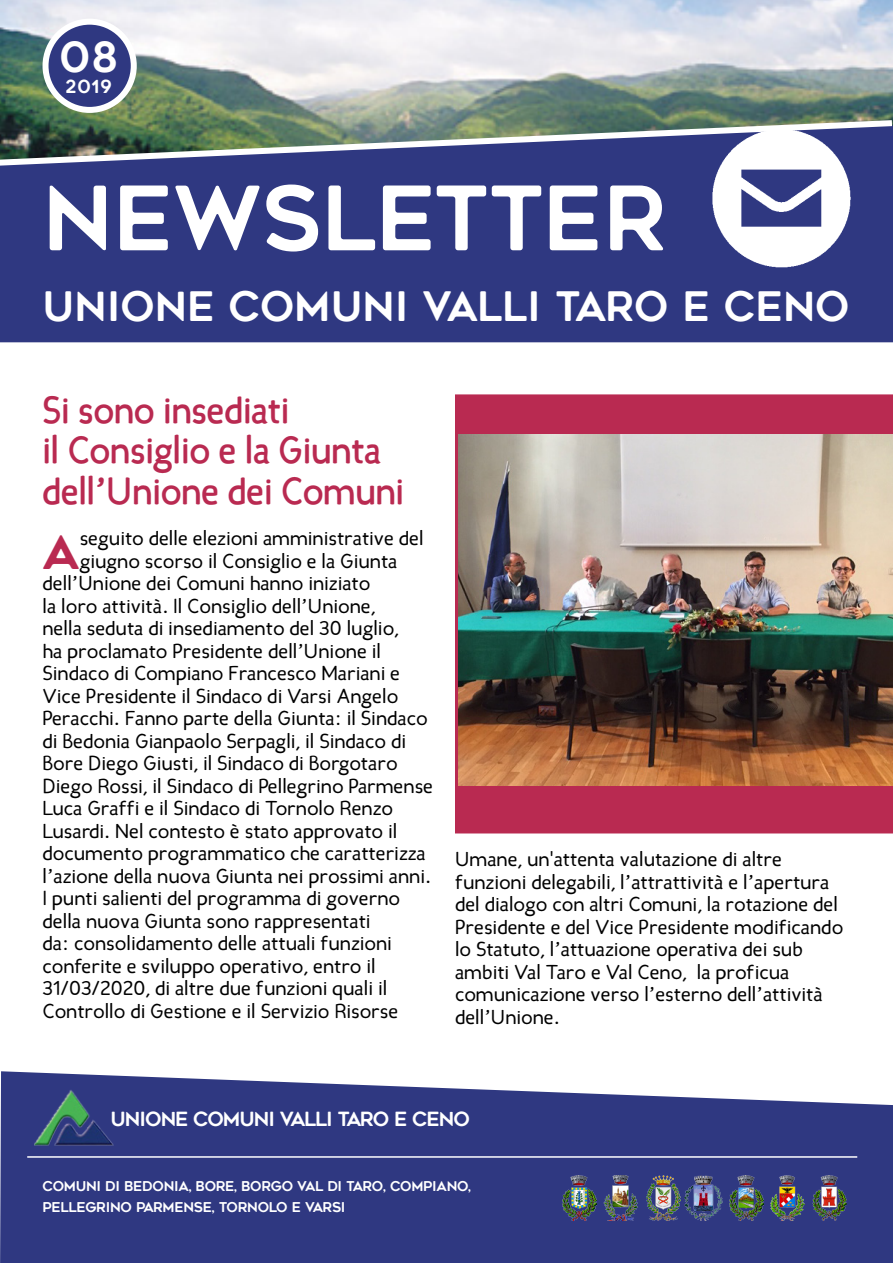
<style>
.page{position:relative;width:893px;height:1263px;background:#fff}
.page>*{position:absolute;margin:0;border:0;box-sizing:border-box;transform-origin:0 0}
.t1{font:88.5px "Geometos Rounded";color:#fff}
.t2{font:46.2px "Geometos Rounded";color:#b92a51;scale:1.04 1}
.t3{font:41.4px "Geometos Rounded";color:#fff}
.t4{font:40.5px "Geometos Rounded";color:#fff}
.t5{font:700 37.5px/40.5px "Candela";color:#b92a51}
.t6{font:20.1px/22.5px "Candela";color:#000;scale:1.04 1}
.t7{font:19.5px "Geometos Rounded";letter-spacing:-.05em;color:#fff}
.t8{font:18px "Geometos Rounded";color:#fff}
.t9{font:13.5px "Geometos Rounded";letter-spacing:-.02em;color:#fff}
</style>
<div class="page">
<img style="left:0;top:0;width:893px;height:117px">
<div style="left:0;top:169px;width:893px;height:173px;background:#2f3881"></div>
<div style="left:46px;top:22px;width:88px;height:88px;background:#2f3881;border-radius:50%"></div>
<div style="left:43px;top:19px;width:94px;height:94px;border:6px solid #fff;border-radius:50%"></div>
<img style="left:709px;top:169px;width:149px;height:110px">
<img style="left:0;top:117px;width:893px;height:52px">
<img style="left:455px;top:394px;width:438px;height:439px">
<div style="left:0;top:1109px;width:893px;height:154px;background:#2f3881"></div>
<hr style="left:27px;top:1156px;width:830px;height:2px;background:#fff">
<svg style="left:0;top:1071px;width:893px;height:38px"></svg>
<img style="left:34px;top:1079px;width:81px;height:71px">
<img style="left:603px;top:1175px;width:34px;height:45px">
<img style="left:646px;top:1175px;width:34px;height:45px">
<img style="left:685px;top:1175px;width:37px;height:45px">
<img style="left:562px;top:1175px;width:34px;height:45px">
<img style="left:730px;top:1175px;width:34px;height:45px">
<img style="left:771px;top:1175px;width:34px;height:45px">
<img style="left:813px;top:1175px;width:34px;height:45px">
<p class="t3" style="left:59px;top:34px;width:60px">08</p>
<p class="t8" style="left:65px;top:77px;width:48px">2019</p>
<p class="t1" style="left:43px;top:169px;width:626px">NEWSLETTER</p>
<p class="t4" style="left:43px;top:283px;width:808px">UNIONE COMUNI VALLI TARO E CENO</p>
<p class="t5" style="left:43px;top:389px;width:248px">Si sono insediati</p>
<p class="t5" style="left:43px;top:430px;width:363px">il Consiglio e la Giunta dell’Unione dei Comuni</p>
<p class="t2" style="left:43px;top:527px;width:37px">A</p>
<p class="t6" style="left:80px;top:527px;width:332px">seguito delle elezioni amministrative del</p>
<p class="t6" style="left:80px;top:549px;width:307px">giugno scorso il Consiglio e la Giunta</p>
<p class="t6" style="left:43px;top:572px;width:317px">dell’Unione dei Comuni hanno iniziato</p>
<p class="t6" style="left:43px;top:594px;width:322px">la loro attività. Il Consiglio dell’Unione,</p>
<p class="t6" style="left:43px;top:617px;width:344px">nella seduta di insediamento del 30 luglio,</p>
<p class="t6" style="left:43px;top:639px;width:327px">ha proclamato Presidente dell’Unione il</p>
<p class="t6" style="left:43px;top:662px;width:345px">Sindaco di Compiano Francesco Mariani e</p>
<p class="t6" style="left:43px;top:684px;width:344px">Vice Presidente il Sindaco di Varsi Angelo</p>
<p class="t6" style="left:43px;top:707px;width:372px">Peracchi. Fanno parte della Giunta: il Sindaco</p>
<p class="t6" style="left:43px;top:729px;width:351px">di Bedonia Gianpaolo Serpagli, il Sindaco di</p>
<p class="t6" style="left:43px;top:752px;width:343px">Bore Diego Giusti, il Sindaco di Borgotaro</p>
<p class="t6" style="left:43px;top:774px;width:377px">Diego Rossi, il Sindaco di Pellegrino Parmense</p>
<p class="t6" style="left:43px;top:797px;width:339px">Luca Graffi e il Sindaco di Tornolo Renzo</p>
<p class="t6" style="left:43px;top:819px;width:343px">Lusardi. Nel contesto è stato approvato il</p>
<p class="t6" style="left:43px;top:842px;width:370px">documento programmatico che caratterizza</p>
<p class="t6" style="left:43px;top:864px;width:375px">l’azione della nuova Giunta nei prossimi anni.</p>
<p class="t6" style="left:43px;top:887px;width:345px">I punti salienti del programma di governo</p>
<p class="t6" style="left:43px;top:909px;width:317px">della nuova Giunta sono rappresentati</p>
<p class="t6" style="left:43px;top:932px;width:337px">da: consolidamento delle attuali funzioni</p>
<p class="t6" style="left:43px;top:954px;width:322px">conferite e sviluppo operativo, entro il</p>
<p class="t6" style="left:43px;top:977px;width:333px">31/03/2020, di altre due funzioni quali il</p>
<p class="t6" style="left:43px;top:999px;width:344px">Controllo di Gestione e il Servizio Risorse</p>
<p class="t6" style="left:455px;top:848px;width:375px">Umane, un'attenta valutazione di altre funzioni delegabili, l’attrattività e l’apertura del dialogo con altri Comuni, la rotazione del Presidente e del Vice Presidente modificando lo Statuto, l’attuazione operativa dei sub ambiti Val Taro e Val Ceno, la proficua comunicazione verso l’esterno dell’attività dell’Unione.</p>
<p class="t7" style="left:111px;top:1108px;width:361px">UNIONE COMUNI VALLI TARO E CENO</p>
<p class="t9" style="left:43px;top:1179px;width:430px">COMUNI DI BEDONIA, BORE, BORGO VAL DI TARO, COMPIANO,</p>
<p class="t9" style="left:43px;top:1200px;width:305px">PELLEGRINO PARMENSE, TORNOLO E VARSI</p>
</div>
